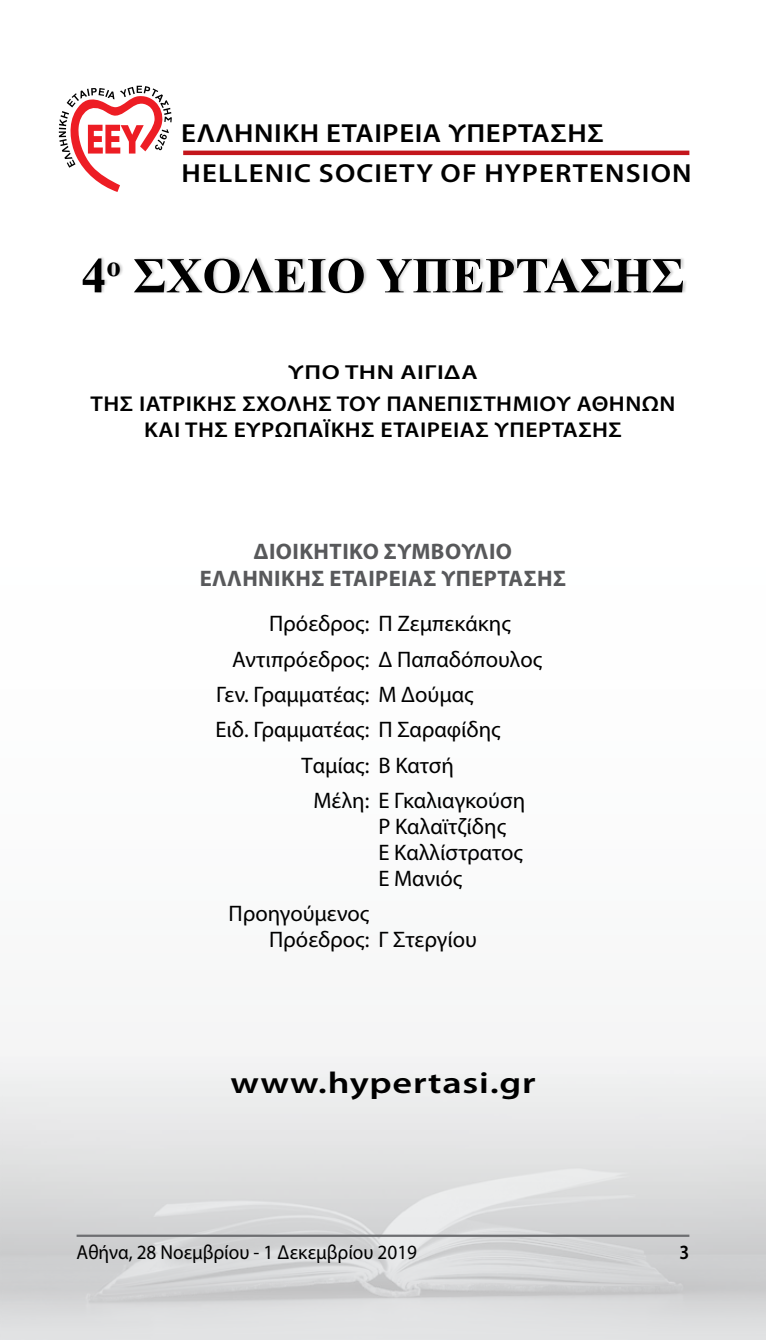
<style>
.page{position:relative;width:766px;height:1340px;background:#fff}
.page>*{position:absolute;margin:0;border:0;box-sizing:border-box;transform-origin:0 0}
.t1{font:700 49.95px "Times New Roman";color:#000}
.t2{font:600 30.15px "Myriad Pro";letter-spacing:.02em;color:#000;scale:1.26 1}
.t3{font:600 26.1px/40.5px "Myriad Pro";letter-spacing:.02em;color:#000;scale:1.1 1}
.t4{font:22.5px/25.9px "Myriad Pro";color:#000}
.t5{font:700 22.5px "Myriad Pro";letter-spacing:.02em;color:#58595b}
.t6{font:600 21.38px/25.9px "Myriad Pro";letter-spacing:.02em;color:#000;text-align:center;scale:1.1 1}
.t7{font:20.25px "Myriad Pro";color:#000;scale:.95 1}
.t8{font:600 20.25px "Myriad Pro";letter-spacing:.02em;color:#000;scale:1.26 1}
.t9{font:600 20.25px "Myriad Pro";letter-spacing:.02em;color:#000;scale:.9 1}
</style>
<div class="page">
<hr style="left:77px;top:1234px;width:612px;height:2px;background:#6d6e71">
<svg style="left:59px;top:86px;width:113px;height:106px"></svg>
<hr style="left:183px;top:151px;width:506px;height:4px;background:#c4161c">
<div style="left:83px;top:255px;width:603px;height:39px;background:#000;opacity:.18"></div>
<p class="t3" style="left:181px;top:112px;width:385px">ΕΛΛΗΝΙΚΗ ΕΤΑΙΡΕΙΑ ΥΠΕΡΤΑΣΗΣ<br>HELLENIC</p>
<p class="t3" style="left:319px;top:153px;width:31px">SOCIETY</p>
<p class="t3" style="left:440px;top:153px;width:75px">OF HYPERTENSION</p>
<h1 class="t1" style="left:81px;top:239px;width:604px">4<sup>o</sup> ΣΧΟΛΕΙΟ ΥΠΕΡΤΑΣΗΣ</h1>
<p class="t8" style="left:288px;top:359px;width:152px">ΥΠΟ ΤΗΝ ΑΙΓΙΔΑ</p>
<p class="t6" style="left:90px;top:391px;width:533px">ΤΗΣ ΙΑΤΡΙΚΗΣ ΣΧΟΛΗΣ ΤΟΥ ΠΑΝΕΠΙΣΤΗΜΙΟΥ ΑΘΗΝΩΝ<br>ΚΑΙ ΤΗΣ ΕΥΡΩΠΑΪΚΗΣ ΕΤΑΙΡΕΙΑΣ ΥΠΕΡΤΑΣΗΣ</p>
<p class="t5" style="left:254px;top:537px;width:28px">Διοικητικό</p>
<p class="t5" style="left:384px;top:537px;width:29px">Συμβούλιο</p>
<p class="t5" style="left:200px;top:564px;width:28px">Ελληνικής</p>
<p class="t5" style="left:329px;top:564px;width:26px">Εταιρείας</p>
<p class="t5" style="left:441px;top:564px;width:30px">Υπέρτασης</p>
<p class="t4" style="left:269px;top:610px;width:243px">Πρόεδρος: Π Ζεμπεκάκης</p>
<p class="t4" style="left:232px;top:645px;width:311px">Αντιπρόεδρος: Δ Παπαδόπουλος</p>
<p class="t4" style="left:216px;top:681px;width:259px">Γεν. Γραμματέας: Μ Δούμας</p>
<p class="t4" style="left:215px;top:716px;width:286px">Ειδ. Γραμματέας: Π Σαραφίδης</p>
<p class="t4" style="left:301px;top:752px;width:154px">Ταμίας: Β Κατσή</p>
<p class="t4" style="left:313px;top:787px;width:213px">Μέλη: Ε Γκαλιαγκούση</p>
<p class="t4" style="left:378px;top:813px;width:146px">Ρ Καλαϊτζίδης<br>Ε Καλλίστρατος<br>Ε Μανιός</p>
<p class="t4" style="left:269px;top:900px;width:209px;text-indent:-41px">Προηγούμενος<br>Πρόεδρος: Γ Στεργίου</p>
<h2 class="t2" style="left:230px;top:1063px;width:244px">WWW.HYPERTASI.GR</h2>
<p class="t7" style="left:77px;top:1240px;width:360px">Αθήνα, 28 Νοεμβρίου - 1 Δεκεμβρίου 2019</p>
<p class="t9" style="left:679px;top:1239px;width:12px">3</p>
</div>
